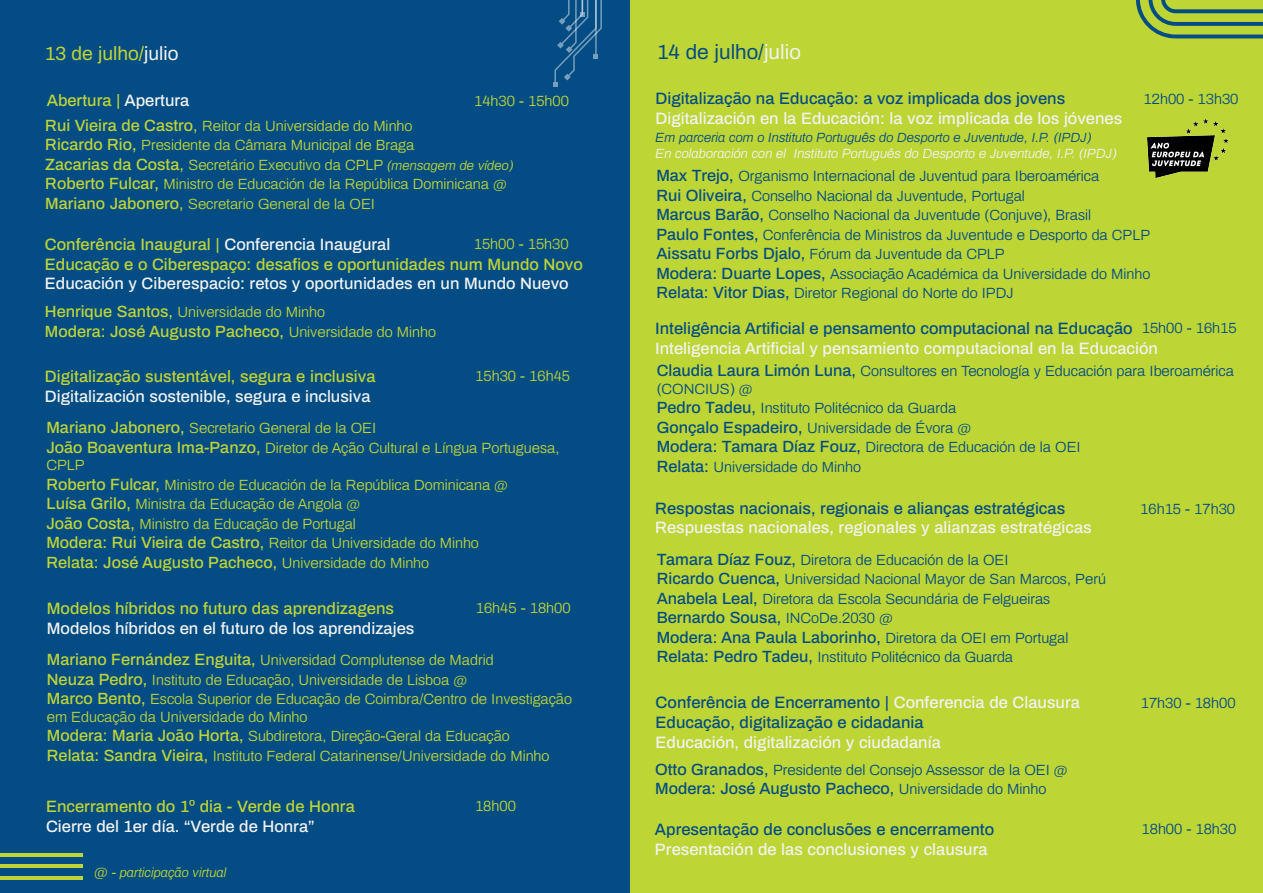
<style>
.page{position:relative;width:1263px;height:893px;background:#fff}
.page>*{position:absolute;margin:0;border:0;box-sizing:border-box;transform-origin:0 0}
.t1{font:20.7px "Archivo";color:#044d84}
.t2{font:19.2px "Archivo";color:#bed536}
.t3{font:500 16.5px "Archivo";color:#f1f3f2}
.t4{font:500 16.5px/19.8px "Archivo";color:#044d84}
.t5{font:500 16.5px/19.8px "Archivo";color:#bed536}
.t6{font:500 16.2px/19.5px "Archivo";color:#044d84}
.t7{font:500 16.2px "Archivo";color:#bed536}
.t8{font:300 14.85px/19.5px "Archivo";color:#bed536}
.t9{font:300 14.85px/19.5px "Archivo";color:#044d84}
.t10{font:italic 300 13.35px "Archivo";color:#f1f3f2}
.t11{font:italic 300 13.35px "Archivo";color:#044d84}
.t12{font:italic 300 13.35px "Archivo";color:#bed536}
.s1{color:#f1f3f2}
.s2{font-weight:500;font-size:16.2px}
.s3{font-weight:400;font-size:16.2px}
.s4{font-style:italic;font-size:13.35px}
.s5{font-weight:300;font-size:14.85px}
.s6{font-weight:300;font-style:italic;font-size:13.35px}
</style>
<div class="page">
<div style="left:0;top:0;width:631px;height:893px;background:#044d84"></div>
<div style="left:630px;top:0;width:633px;height:893px;background:#bed536"></div>
<hr style="left:0;top:853px;width:82px;height:3px;background:#bdd537">
<hr style="left:0;top:865px;width:82px;height:3px;background:#bdd537">
<hr style="left:0;top:876px;width:82px;height:4px;background:#bdd537">
<svg style="left:1136px;top:0;width:127px;height:38px"></svg>
<img style="left:1147px;top:118px;width:82px;height:61px">
<svg style="left:553px;top:0;width:49px;height:86px"></svg>
<p class="t2" style="left:45px;top:39px;width:135px">13 de julho/<span class="s1">julio</span></p>
<h1 class="t1" style="left:657px;top:37px;width:145px">14 de julho/<span class="s1">julio</span></h1>
<p class="t5" style="left:47px;top:90px;width:144px">Abertura | <span class="s1">Apertura</span></p>
<p class="t8" style="left:45px;top:115px;width:469px"><span class="s2">Rui Vieira de Castro</span><span class="s3">,</span> Reitor da Universidade do Minho<br><span class="s2">Ricardo Rio,</span> Presidente da Câmara Municipal de Braga<br><span class="s2">Zacarias da Costa</span><span class="s3">,</span> Secretário Executivo da CPLP <span class="s4">(mensagem de vídeo)<br></span><span class="s2">Roberto Fulcar,</span> Ministro de Educación de la República Dominicana <span class="s4">@ </span><span class="s2">Mariano Jabonero</span><span class="s3">,</span> Secretario General de la OEI</p>
<p class="t4" style="left:655px;top:88px;width:411px">Digitalização na Educação: a voz implicada dos jovens</p>
<p class="t3" style="left:655px;top:106px;width:468px">Digitalización en la Educación: la voz implicada de los jóvenes</p>
<p class="t11" style="left:656px;top:128px;width:437px">Em parceria com o Instituto Português do Desporto e Juventude, I.P. (IPDJ)</p>
<p class="t10" style="left:656px;top:144px;width:462px">En colaboración con el Instituto Português do Desporto e Juventude, I.P. (IPDJ)</p>
<p class="t9" style="left:1143px;top:88px;width:96px">12h00 - 13h30</p>
<p class="t8" style="left:474px;top:90px;width:96px">14h30 - 15h00</p>
<p class="t9" style="left:656px;top:166px;width:495px"><span class="s2">Max Trejo,</span> Organismo Internacional de Juventud para Iberoamérica<br><span class="s2">Rui Oliveira,</span> Conselho Nacional da Juventude, Portugal<br><span class="s2">Marcus Barão,</span> Conselho Nacional da Juventude (Conjuve), Brasil<br><span class="s2">Paulo Fontes,</span> Conferência de Ministros da Juventude e Desporto da CPLP <span class="s2">Aissatu Forbs Djalo,</span> Fórum da Juventude da CPLP<br><span class="s2">Modera: Duarte Lopes,</span> Associação Académica da Universidade do Minho <span class="s2">Relata: Vitor Dias,</span> Diretor Regional do Norte do IPDJ</p>
<p class="t5" style="left:45px;top:233px;width:539px">Conferência Inaugural | <span class="s1">Conferencia Inaugural<br></span>Educação e o Ciberespaço: desafios e oportunidades num Mundo Novo</p>
<p class="t3" style="left:45px;top:272px;width:525px">Educación y Ciberespacio: retos y oportunidades en un Mundo Nuevo</p>
<p class="t8" style="left:45px;top:301px;width:282px"><span class="s2">Henrique Santos,</span> Universidade do Minho</p>
<p class="t7" style="left:45px;top:319px;width:393px">Modera: José Augusto Pacheco, <span class="s5">Universidade do Minho</span></p>
<p class="t8" style="left:474px;top:233px;width:96px">15h00 - 15h30</p>
<p class="t4" style="left:655px;top:317px;width:479px">Inteligência Artificial e pensamento computacional na Educação</p>
<p class="t3" style="left:655px;top:336px;width:504px">Inteligencia Artificial y pensamiento computacional en la Educación</p>
<p class="t9" style="left:657px;top:361px;width:579px;line-height:17.7px"><span class="s2">Claudia Laura Limón Luna,</span> Consultores en Tecnología y Educación para Iberoamérica (CONCIUS) <span class="s4">@</span></p>
<p class="t9" style="left:657px;top:398px;width:425px"><span class="s2">Pedro Tadeu,</span> Instituto Politécnico da Guarda<br><span class="s2">Gonçalo Espadeiro,</span> Universidade de Évora <span class="s4">@<br></span><span class="s2">Modera: Tamara Díaz Fouz,</span> Directora de Educación de la OEI <span class="s2">Relata:</span> Universidade do Minho</p>
<p class="t9" style="left:1142px;top:317px;width:96px">15h00 - 16h15</p>
<p class="t5" style="left:45px;top:365px;width:332px">Digitalização sustentável, segura e inclusiva</p>
<p class="t3" style="left:45px;top:384px;width:327px">Digitalización sostenible, segura e inclusiva</p>
<p class="t8" style="left:46px;top:417px;width:514px"><span class="s2">Mariano Jabonero,</span> Secretario General de la OEI<br><span class="s2">João Boaventura Ima-Panzo,</span> Diretor de Ação Cultural e Língua Portuguesa,</p>
<p class="t8" style="left:46px;top:454px;width:463px">CPLP<br><span class="s2">Roberto Fulcar,</span> Ministro de Educación de la República Dominicana <span class="s4">@ </span><span class="s2">Luísa Grilo,</span> Ministra da Educação de Angola <span class="s4">@<br></span><span class="s2">João Costa,</span> Ministro da Educação de Portugal<br><span class="s2">Modera: Rui Vieira de Castro,</span> Reitor da Universidade do Minho</p>
<p class="t7" style="left:46px;top:550px;width:384px">Relata: José Augusto Pacheco, <span class="s5">Universidade do Minho</span></p>
<p class="t8" style="left:475px;top:365px;width:96px">15h30 - 16h45</p>
<p class="t4" style="left:655px;top:497px;width:412px">Respostas nacionais, regionais e alianças estratégicas</p>
<p class="t3" style="left:655px;top:515px;width:438px">Respuestas nacionales, regionales y alianzas estratégicas</p>
<p class="t9" style="left:657px;top:549px;width:451px"><span class="s2">Tamara Díaz Fouz,</span> Diretora de Educación de la OEI<br><span class="s2">Ricardo Cuenca,</span> Universidad Nacional Mayor de San Marcos, Perú<br><span class="s2">Anabela Leal,</span> Diretora da Escola Secundária de Felgueiras</p>
<p class="t6" style="left:657px;top:607px;width:413px">Bernardo Sousa, <span class="s5">INCoDe.2030</span> <span class="s6">@<br></span>Modera: Ana Paula Laborinho, <span class="s5">Diretora da OEI em Portugal</span></p>
<p class="t9" style="left:657px;top:646px;width:358px"><span class="s2">Relata: Pedro Tadeu,</span> Instituto Politécnico da Guarda</p>
<p class="t9" style="left:1140px;top:498px;width:96px">16h15 - 17h30</p>
<p class="t5" style="left:47px;top:597px;width:349px">Modelos híbridos no futuro das aprendizagens</p>
<p class="t3" style="left:47px;top:616px;width:369px">Modelos híbridos en el futuro de los aprendizajes</p>
<p class="t8" style="left:47px;top:649px;width:527px"><span class="s2">Mariano Fernández Enguita,</span> Universidad Complutense de Madrid<br><span class="s2">Neuza Pedro,</span> Instituto de Educação, Universidade de Lisboa <span class="s4">@<br></span><span class="s2">Marco Bento,</span> Escola Superior de Educação de Coimbra/Centro de Investigação</p>
<p class="t8" style="left:47px;top:706px;width:504px">em Educação da Universidade do Minho<br><span class="s2">Modera: Maria João Horta,</span> Subdiretora, Direção-Geral da Educação<br><span class="s2">Relata: Sandra Vieira,</span> Instituto Federal Catarinense/Universidade do Minho</p>
<p class="t8" style="left:476px;top:597px;width:96px">16h45 - 18h00</p>
<p class="t4" style="left:656px;top:692px;width:426px">Conferência de Encerramento | <span class="s1">Conferencia de Clausura<br></span>Educação, digitalização e cidadania</p>
<p class="t3" style="left:656px;top:730px;width:287px">Educación, digitalización y ciudadanía</p>
<p class="t9" style="left:1141px;top:692px;width:96px">17h30 - 18h00</p>
<p class="t9" style="left:655px;top:759px;width:414px"><span class="s2">Otto Granados,</span> Presidente del Consejo Assessor de la OEI <span class="s4">@</span></p>
<p class="t6" style="left:655px;top:778px;width:393px">Modera: José Augusto Pacheco, <span class="s5">Universidade do Minho</span></p>
<p class="t5" style="left:46px;top:795px;width:310px">Encerramento do 1º dia - Verde de Honra</p>
<p class="t3" style="left:46px;top:814px;width:270px">Cierre del 1er día. “Verde de Honra”</p>
<p class="t12" style="left:94px;top:863px;width:134px">@ - participação virtual</p>
<p class="t8" style="left:475px;top:795px;width:42px">18h00</p>
<p class="t4" style="left:655px;top:818px;width:341px">Apresentação de conclusões e encerramento</p>
<p class="t3" style="left:655px;top:837px;width:334px">Presentación de las conclusiones y clausura</p>
<p class="t9" style="left:1141px;top:819px;width:96px">18h00 - 18h30</p>
</div>
